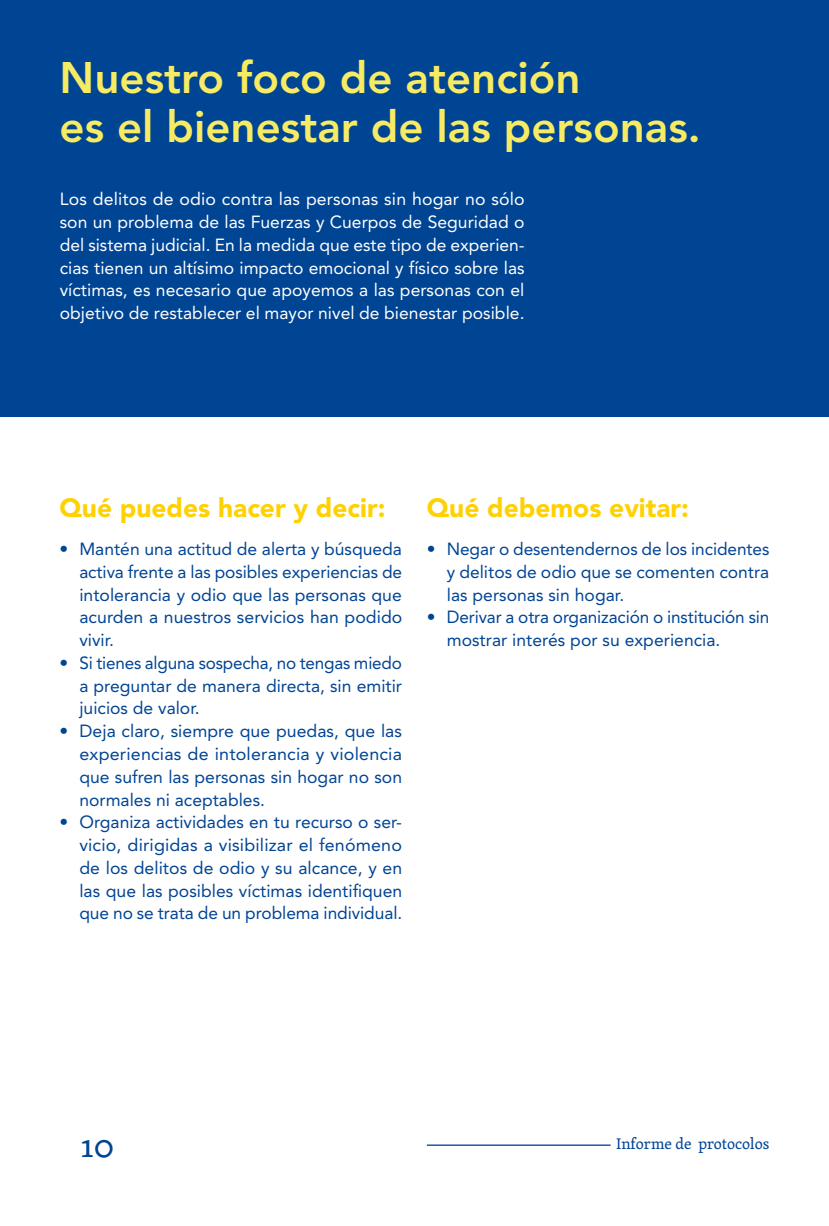
<style>
.page{position:relative;width:829px;height:1226px;background:#fff}
.page>*{position:absolute;margin:0;border:0;box-sizing:border-box;transform-origin:0 0}
.t1{font:800 43.75px/49px "Avenir LT Std";color:#f7eb63}
.t2{font:35px "Skolar";color:#004494}
.t3{font:900 26.25px "Avenir LT Std";color:#ffd100}
.t4{font:17.5px/22.8px "Avenir LT Std";color:#004494;text-align:justify}
.t5{font:17.5px/22.8px "Avenir LT Std";color:#fff;text-align:justify}
.t6{font:15.75px "Skolar";color:#004494}
</style>
<div class="page">
<div style="left:0;top:0;width:828px;height:416px;background:#004494"></div>
<hr style="left:427px;top:1144px;width:183px;height:1px;background:#004494">
<h1 class="t1" style="left:60px;top:53px;width:642px">Nuestro foco de atención<br>es el bienestar de las personas.</h1>
<p class="t5" style="left:60px;top:188px;width:466px">Los delitos de odio contra las personas sin hogar no sólo son un problema de las Fuerzas y Cuerpos de Seguridad o del sistema judicial. En la medida que este tipo de experien&shy;cias tienen un altísimo impacto emocional y físico sobre las víctimas, es necesario que apoyemos a las personas con el objetivo de restablecer el mayor nivel de bienestar posible.</p>
<h3 class="t3" style="left:60px;top:492px;width:327px">Qué puedes hacer y decir:</h3>
<p class="t4" style="left:79px;top:537px;width:324px;text-indent:-20px">• Mantén una actitud de alerta y búsqueda activa frente a las posibles experiencias de intolerancia y odio que las personas que acurden a nuestros servicios han podido vivir.</p>
<p class="t4" style="left:79px;top:651px;width:324px;text-indent:-20px">• Si tienes alguna sospecha, no tengas miedo a preguntar de manera directa, sin emitir juicios de valor.</p>
<p class="t4" style="left:79px;top:719px;width:324px;text-indent:-20px">• Deja claro, siempre que puedas, que las experiencias de intolerancia y violencia que sufren las personas sin hogar no son normales ni aceptables.</p>
<p class="t4" style="left:79px;top:810px;width:324px;text-indent:-20px">• Organiza actividades en tu recurso o ser&shy;vicio, dirigidas a visibilizar el fenómeno de los delitos de odio y su alcance, y en las que las posibles víctimas identifiquen que no se trata de un problema individual.</p>
<h3 class="t3" style="left:427px;top:492px;width:263px">Qué debemos evitar:</h3>
<p class="t4" style="left:446px;top:537px;width:324px;text-indent:-20px">• Negar o desentendernos de los incidentes y delitos de odio que se comenten contra las personas sin hogar.</p>
<p class="t4" style="left:446px;top:606px;width:324px;text-indent:-20px">• Derivar a otra organización o institución sin mostrar interés por su experiencia.</p>
<h2 class="t2" style="left:81px;top:1117px;width:35px">10</h2>
<p class="t6" style="left:616px;top:1131px;width:155px">Informe de protocolos</p>
</div>
